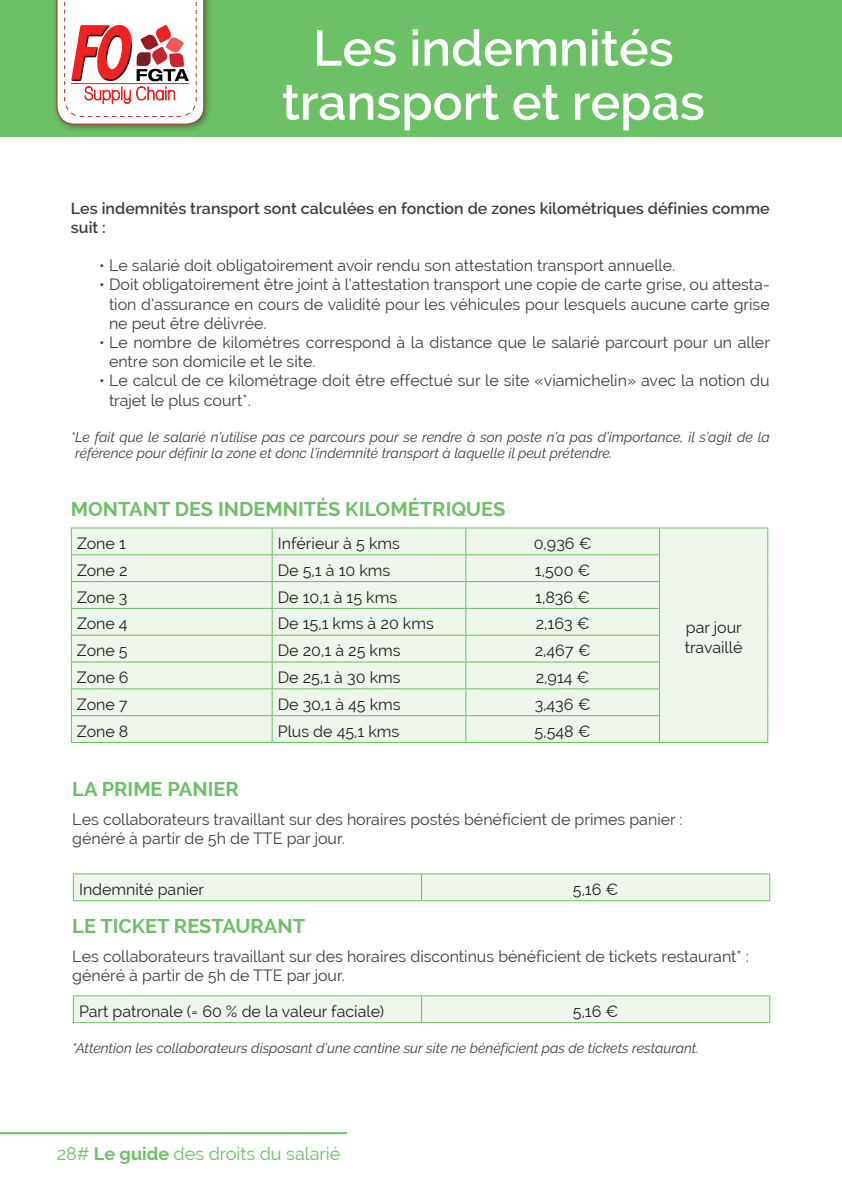
<style>
.page{position:relative;width:842px;height:1191px;background:#fff}
.page>*{position:absolute;margin:0;border:0;box-sizing:border-box;transform-origin:0 0}
.t1{font:600 50px/54px "Raleway";color:#fff;text-align:center}
.t2{font:700 20px "Raleway";color:#6cc065}
.t3{font:18px "Raleway";color:#6cc065}
.t4{font:16px/19.2px "Raleway";color:#3e3e3f}
.t5{font:16px/20px "Raleway";color:#231f20}
.t6{font:600 16px/19.2px "Raleway";color:#3e3e3f}
.t7{font:italic 14px/16.8px "Raleway";color:#3e3e3f}
.s1{font-weight:700}
</style>
<div class="page">
<div style="left:0;top:0;width:842px;height:136px;background:#6cc065"></div>
<hr style="left:0;top:1132px;width:347px;height:2px;background:#6cc065">
<div style="left:52px;top:0;width:160px;height:132px;background:#231f20;opacity:.45"></div>
<svg style="left:56px;top:0;width:148px;height:125px"></svg>
<div style="left:72px;top:528px;width:695px;height:214px;background:#eff7ec"></div>
<hr style="left:71px;top:527px;width:201px;height:1px;background:#6cc065">
<hr style="left:272px;top:527px;width:194px;height:1px;background:#6cc065">
<hr style="left:466px;top:527px;width:193px;height:1px;background:#6cc065">
<hr style="left:659px;top:527px;width:109px;height:1px;background:#6cc065">
<hr style="left:71px;top:554px;width:201px;height:1px;background:#6cc065">
<hr style="left:272px;top:554px;width:194px;height:1px;background:#6cc065">
<hr style="left:466px;top:554px;width:194px;height:1px;background:#6cc065">
<hr style="left:71px;top:581px;width:201px;height:1px;background:#6cc065">
<hr style="left:272px;top:581px;width:194px;height:1px;background:#6cc065">
<hr style="left:466px;top:581px;width:194px;height:1px;background:#6cc065">
<hr style="left:71px;top:608px;width:201px;height:1px;background:#6cc065">
<hr style="left:272px;top:608px;width:194px;height:1px;background:#6cc065">
<hr style="left:466px;top:608px;width:194px;height:1px;background:#6cc065">
<hr style="left:71px;top:634px;width:201px;height:1px;background:#6cc065">
<hr style="left:272px;top:634px;width:194px;height:1px;background:#6cc065">
<hr style="left:466px;top:634px;width:194px;height:1px;background:#6cc065">
<hr style="left:71px;top:661px;width:201px;height:1px;background:#6cc065">
<hr style="left:272px;top:661px;width:194px;height:1px;background:#6cc065">
<hr style="left:466px;top:661px;width:194px;height:1px;background:#6cc065">
<hr style="left:71px;top:688px;width:201px;height:1px;background:#6cc065">
<hr style="left:272px;top:688px;width:194px;height:1px;background:#6cc065">
<hr style="left:466px;top:688px;width:194px;height:1px;background:#6cc065">
<hr style="left:71px;top:715px;width:201px;height:1px;background:#6cc065">
<hr style="left:272px;top:715px;width:194px;height:1px;background:#6cc065">
<hr style="left:466px;top:715px;width:194px;height:1px;background:#6cc065">
<svg style="left:465px;top:528px;width:1px;height:214px"></svg>
<svg style="left:659px;top:528px;width:1px;height:214px"></svg>
<svg style="left:767px;top:528px;width:1px;height:214px"></svg>
<hr style="left:71px;top:742px;width:201px;height:1px;background:#6cc065">
<hr style="left:272px;top:742px;width:194px;height:1px;background:#6cc065">
<hr style="left:466px;top:742px;width:193px;height:1px;background:#6cc065">
<hr style="left:659px;top:742px;width:109px;height:1px;background:#6cc065">
<svg style="left:71px;top:528px;width:1px;height:214px"></svg>
<svg style="left:272px;top:528px;width:1px;height:214px"></svg>
<hr style="left:73px;top:873px;width:349px;height:1px;background:#6cc065">
<hr style="left:422px;top:873px;width:348px;height:1px;background:#6cc065">
<hr style="left:73px;top:900px;width:349px;height:1px;background:#6cc065">
<hr style="left:422px;top:900px;width:348px;height:1px;background:#6cc065">
<div style="left:73px;top:874px;width:697px;height:26px;background:#eff7ec"></div>
<hr style="left:73px;top:1022px;width:349px;height:1px;background:#6cc065">
<hr style="left:422px;top:1022px;width:348px;height:1px;background:#6cc065">
<svg style="left:73px;top:995px;width:697px;height:27px"></svg>
<h1 class="t1" style="left:282px;top:21px;width:425px">Les indemnités transport et repas</h1>
<p class="t6" style="left:71px;top:198px;width:700px">Les indemnités transport sont calculées en fonction de zones kilométriques définies comme suit :</p>
<p class="t4" style="left:99px;top:256px;width:577px">• Le salarié doit obligatoirement avoir rendu son attestation transport annuelle.</p>
<p class="t4" style="left:109px;top:275px;width:662px;text-align:justify;text-indent:-10px">• Doit obligatoirement être joint à l’attestation transport une copie de carte grise, ou attesta&shy;tion d’assurance en cours de validité pour les véhicules pour lesquels aucune carte grise ne peut être délivrée.</p>
<p class="t4" style="left:109px;top:333px;width:662px;text-indent:-10px">• Le nombre de kilométres correspond à la distance que le salarié parcourt pour un aller entre son domicile et le site.</p>
<p class="t4" style="left:109px;top:371px;width:662px;text-indent:-10px">• Le calcul de ce kilométrage doit être effectué sur le site «viamichelin» avec la notion du trajet le plus court*.</p>
<p class="t7" style="left:75px;top:428px;width:696px;text-indent:-4px">*Le fait que le salarié n’utilise pas ce parcours pour se rendre à son poste n’a pas d’importance, il s’agit de la référence pour définir la zone et donc l’indemnité transport à laquelle il peut prétendre.</p>
<p class="t2" style="left:71px;top:497px;width:436px">MONTANT DES INDEMNITÉS KILOMÉTRIQUES</p>
<p class="t5" style="left:77px;top:533px;width:50px">Zone 1</p>
<p class="t5" style="left:278px;top:533px;width:124px">Inférieur à 5 kms</p>
<p class="t5" style="left:534px;top:533px;width:59px">0,936 €</p>
<p class="t5" style="left:77px;top:560px;width:52px">Zone 2</p>
<p class="t5" style="left:278px;top:560px;width:114px">De 5,1 à 10 kms</p>
<p class="t5" style="left:535px;top:560px;width:57px">1,500 €</p>
<p class="t5" style="left:77px;top:587px;width:52px">Zone 3</p>
<p class="t5" style="left:278px;top:587px;width:121px">De 10,1 à 15 kms</p>
<p class="t5" style="left:535px;top:587px;width:56px">1,836 €</p>
<p class="t5" style="left:77px;top:613px;width:52px">Zone 4</p>
<p class="t5" style="left:278px;top:613px;width:158px">De 15,1 kms à 20 kms</p>
<p class="t5" style="left:536px;top:613px;width:55px">2,163 €</p>
<p class="t5" style="left:77px;top:640px;width:52px">Zone 5</p>
<p class="t5" style="left:278px;top:640px;width:124px">De 20,1 à 25 kms</p>
<p class="t5" style="left:535px;top:640px;width:57px">2,467 €</p>
<p class="t5" style="left:77px;top:667px;width:53px">Zone 6</p>
<p class="t5" style="left:278px;top:667px;width:124px">De 25,1 à 30 kms</p>
<p class="t5" style="left:536px;top:667px;width:55px">2,914 €</p>
<p class="t5" style="left:77px;top:694px;width:52px">Zone 7</p>
<p class="t5" style="left:278px;top:694px;width:124px">De 30,1 à 45 kms</p>
<p class="t5" style="left:535px;top:694px;width:57px">3,436 €</p>
<p class="t5" style="left:77px;top:721px;width:53px">Zone 8</p>
<p class="t5" style="left:278px;top:721px;width:123px">Plus de 45,1 kms</p>
<p class="t5" style="left:535px;top:721px;width:58px">5,548 €</p>
<p class="t5" style="left:685px;top:617px;width:59px">par jour travaillé</p>
<p class="t2" style="left:72px;top:777px;width:168px">LA PRIME PANIER</p>
<p class="t4" style="left:72px;top:809px;width:612px">Les collaborateurs travaillant sur des horaires postés bénéficient de primes panier : généré à partir de 5h de TTE par jour.</p>
<p class="t5" style="left:79px;top:879px;width:127px">Indemnité panier</p>
<p class="t5" style="left:573px;top:879px;width:47px">5,16 €</p>
<p class="t2" style="left:72px;top:914px;width:234px">LE TICKET RESTAURANT</p>
<p class="t4" style="left:72px;top:947px;width:678px">Les collaborateurs travaillant sur des horaires discontinus bénéficient de tickets restaurant* : généré à partir de 5h de TTE par jour.</p>
<p class="t5" style="left:79px;top:1001px;width:307px">Part patronale (= 60 % de la valeur faciale)</p>
<p class="t5" style="left:573px;top:1001px;width:47px">5,16 €</p>
<p class="t7" style="left:72px;top:1040px;width:628px">*Attention les collaborateurs disposant d’une cantine sur site ne bénéficient pas de tickets restaurant.</p>
<p class="t3" style="left:57px;top:1143px;width:285px">28# <span class="s1">Le guide</span> des droits du salarié</p>
</div>
